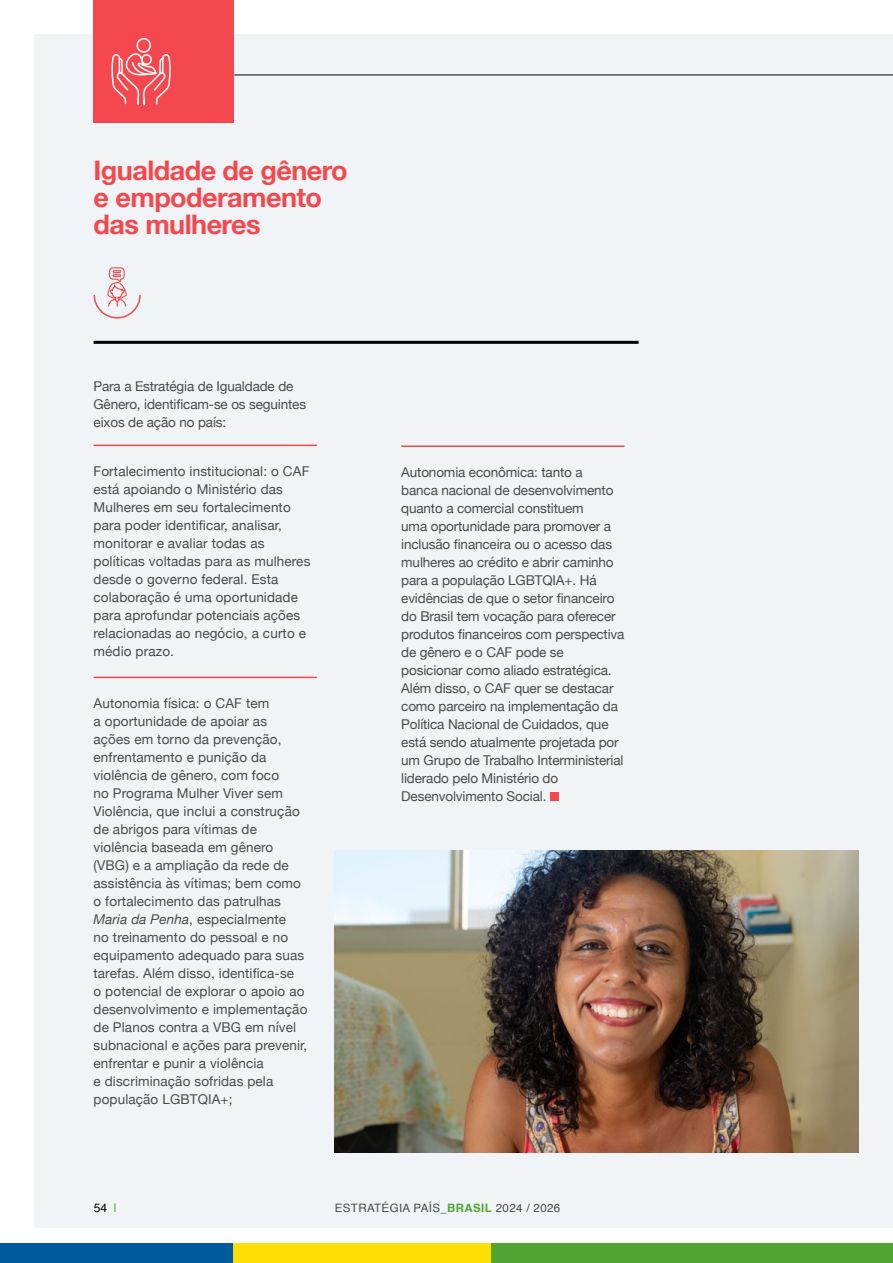
<style>
.page{position:relative;width:893px;height:1263px;background:#fff}
.page>*{position:absolute;margin:0;border:0;box-sizing:border-box;transform-origin:0 0}
.t1{font:700 27px/27px "Helvetica Neue";letter-spacing:-.02em;color:#f5484e}
.t2{font:13.5px/18px "Helvetica Neue";letter-spacing:.01em;color:#4a4a49}
.t3{font:13.5px/18px "Helvetica Neue";letter-spacing:-.01em;color:#4a4a49}
.t4{font:12px "Helvetica";color:#000}
.t5{font:11.55px "Helvetica";letter-spacing:.03em;color:#4a4a49}
.s1{font-style:italic}
.s2{color:#52a534}
.s3{font-family:"Helvetica cyr";font-weight:700;color:#52a534}
</style>
<div class="page">
<div style="left:35px;top:35px;width:858px;height:1193px;background:#f0f4f6"></div>
<hr style="left:94px;top:341px;width:545px;height:3px;background:#000">
<hr style="left:94px;top:445px;width:223px;height:1px;background:#f5484e">
<hr style="left:94px;top:677px;width:223px;height:1px;background:#f5484e">
<hr style="left:401px;top:445px;width:223px;height:2px;background:#f5484e">
<div style="left:550px;top:793px;width:9px;height:8px;background:#f5484e"></div>
<svg style="left:93px;top:267px;width:48px;height:52px"></svg>
<img style="left:335px;top:850px;width:524px;height:302px">
<div style="left:94px;top:0;width:140px;height:123px;background:#f5484e"></div>
<svg style="left:111px;top:38px;width:60px;height:67px"></svg>
<div style="left:0;top:1243px;width:233px;height:20px;background:#005b9d"></div>
<div style="left:491px;top:1243px;width:402px;height:20px;background:#52a534"></div>
<div style="left:233px;top:1243px;width:258px;height:20px;background:#ffde06"></div>
<hr style="left:234px;top:75px;width:659px;height:1px;background:#000">
<h1 class="t1" style="left:94px;top:158px;width:256px">Igualdade de gênero e empoderamento das mulheres</h1>
<p class="t3" style="left:94px;top:378px;width:214px">Para a Estratégia de Igualdade de<br>Gênero, identificam-se os seguintes eixos de ação no país:</p>
<p class="t2" style="left:94px;top:463px;width:218px">Fortalecimento institucional: o CAF está apoiando o Ministério das<br>Mulheres em seu fortalecimento para poder identificar, analisar, monitorar e avaliar todas as políticas voltadas para as mulheres desde o governo federal. Esta colaboração é uma oportunidade para aprofundar potenciais ações relacionadas ao negócio, a curto e médio prazo.</p>
<p class="t2" style="left:94px;top:695px;width:215px">Autonomia física: o CAF tem<br>a oportunidade de apoiar as<br>ações em torno da prevenção, enfrentamento e punição da violência de gênero, com foco<br>no Programa Mulher Viver sem<br>Violência, que inclui a construção de abrigos para vítimas de violência baseada em gênero (VBG) e a ampliação da rede de assistência às vítimas; bem como o fortalecimento das patrulhas<br><span class="s1">Maria da Penha</span>, especialmente<br>no treinamento do pessoal e no equipamento adequado para suas tarefas. Além disso, identifica-se<br>o potencial de explorar o apoio ao desenvolvimento e implementação de Planos contra a VBG em nível subnacional e ações para prevenir, enfrentar e punir a violência<br>e discriminação sofridas pela população LGBTQIA+;</p>
<p class="t3" style="left:401px;top:464px;width:225px">Autonomia econômica: tanto a<br>banca nacional de desenvolvimento quanto a comercial constituem<br>uma oportunidade para promover a inclusão financeira ou o acesso das mulheres ao crédito e abrir caminho para a população LGBTQIA+. Há evidências de que o setor financeiro do Brasil tem vocação para oferecer produtos financeiros com perspectiva de gênero e o CAF pode se posicionar como aliado estratégica.<br>Além disso, o CAF quer se destacar como parceiro na implementação da Política Nacional de Cuidados, que está sendo atualmente projetada por um Grupo de Trabalho Interministerial liderado pelo Ministério do Desenvolvimento Social.</p>
<p class="t4" style="left:94px;top:1199px;width:25px">54 <span class="s2">|</span></p>
<p class="t5" style="left:335px;top:1199px;width:227px">ESTRATÉGIA PAÍS_<span class="s3">BRASIL</span> 2024 / 2026</p>
</div>
